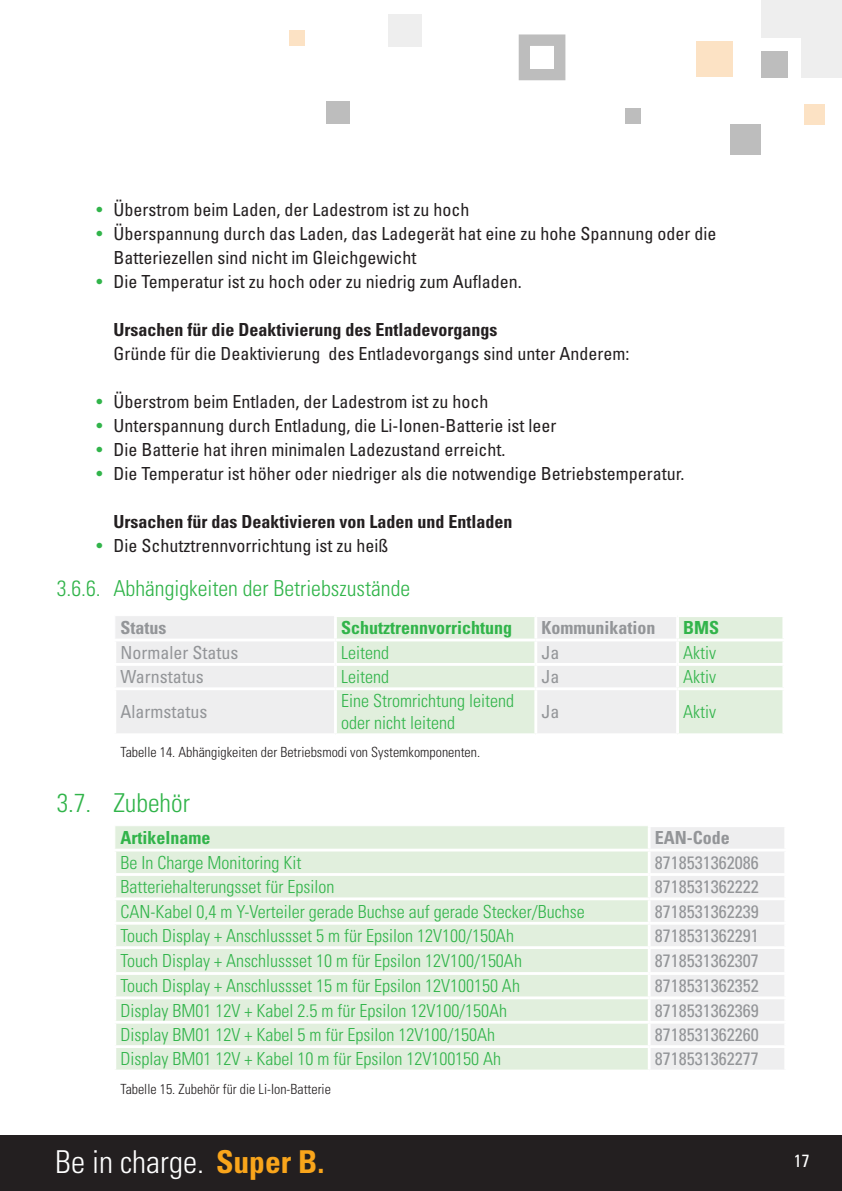
<style>
.page{position:relative;width:842px;height:1191px;background:#fff}
.page>*{position:absolute;margin:0;border:0;box-sizing:border-box;transform-origin:0 0}
.t1{font:300 condensed 31.6px "Univers LT Std";color:#fff}
.t2{font:300 condensed 26px "Univers LT Std";color:#31b44a}
.t3{font:300 condensed 22px "Univers LT Std";color:#31b44a}
.t4{font:condensed 18px/24px "Univers LT Std";color:#231f20}
.tabel_stijl_groen{font:300 condensed 18px/21.6px "Univers LT Std";color:#31b44a}
.tabel_stijl_grijs{font:condensed 18px "Univers LT Std";color:#939598}
.Heading_4{font:700 condensed 18px "Univers LT Std";color:#231f20}
.tabel_kop_groen{font:700 condensed 18px "Univers LT Std";color:#31b44a}
.tabel_kop_grijs{font:700 condensed 18px "Univers LT Std";color:#939598}
.t5{font:condensed 17.8px "Univers LT Std";color:#fff}
.t6{font:300 condensed 14px "Univers LT Std";color:#231f20}
.s1{color:#31b44a}
.s2{font-weight:700;color:#f9a51b}
</style>
<div class="page">
<div style="left:0;top:1135px;width:842px;height:56px;background:#231f20"></div>
<div style="left:326px;top:101px;width:24px;height:22px;background:#bdbdbd"></div>
<div style="left:289px;top:30px;width:16px;height:16px;background:#fce2c4"></div>
<div style="left:388px;top:14px;width:33px;height:33px;background:#eee"></div>
<div style="left:519px;top:34px;width:46px;height:46px;background:#bdbdbd"></div>
<div style="left:530px;top:46px;width:24px;height:23px;background:#fff"></div>
<div style="left:761px;top:52px;width:27px;height:26px;background:#bdbdbd"></div>
<div style="left:804px;top:105px;width:20px;height:20px;background:#fce2c4"></div>
<div style="left:802px;top:38px;width:40px;height:40px;background:#eee"></div>
<div style="left:802px;top:0;width:40px;height:38px;background:#eee"></div>
<div style="left:761px;top:0;width:41px;height:38px;background:#eee"></div>
<div style="left:730px;top:125px;width:31px;height:30px;background:#bdbdbd"></div>
<div style="left:696px;top:41px;width:37px;height:36px;background:#fce2c4"></div>
<div style="left:625px;top:109px;width:16px;height:15px;background:#bdbdbd"></div>
<div style="left:115px;top:616px;width:219px;height:117px;background:#eeeeef"></div>
<svg style="left:337px;top:617px;width:445px;height:116px;background:#e5eee2"></svg>
<hr style="left:534px;top:617px;width:3px;height:21px;background:#fff">
<hr style="left:676px;top:617px;width:3px;height:21px;background:#fff">
<hr style="left:113px;top:638px;width:222px;height:3px;background:#fff">
<hr style="left:335px;top:638px;width:201px;height:3px;background:#fff">
<hr style="left:536px;top:638px;width:141px;height:3px;background:#fff">
<hr style="left:113px;top:641px;width:3px;height:22px;background:#fff">
<hr style="left:677px;top:638px;width:108px;height:3px;background:#fff">
<hr style="left:113px;top:666px;width:3px;height:21px;background:#fff">
<hr style="left:113px;top:690px;width:3px;height:43px;background:#fff">
<hr style="left:534px;top:641px;width:3px;height:22px;background:#fff">
<hr style="left:113px;top:663px;width:222px;height:3px;background:#fff">
<hr style="left:534px;top:666px;width:3px;height:21px;background:#fff">
<hr style="left:534px;top:690px;width:3px;height:43px;background:#fff">
<hr style="left:676px;top:641px;width:3px;height:22px;background:#fff">
<hr style="left:335px;top:663px;width:201px;height:3px;background:#fff">
<hr style="left:676px;top:666px;width:3px;height:21px;background:#fff">
<hr style="left:676px;top:690px;width:3px;height:43px;background:#fff">
<hr style="left:536px;top:663px;width:141px;height:3px;background:#fff">
<hr style="left:677px;top:663px;width:108px;height:3px;background:#fff">
<hr style="left:113px;top:687px;width:222px;height:3px;background:#fff">
<hr style="left:335px;top:687px;width:201px;height:3px;background:#fff">
<hr style="left:536px;top:687px;width:141px;height:3px;background:#fff">
<hr style="left:677px;top:687px;width:108px;height:3px;background:#fff">
<div style="left:115px;top:826px;width:533px;height:243px;background:#e1efdd"></div>
<div style="left:651px;top:827px;width:133px;height:242px;background:#eeeeef"></div>
<hr style="left:113px;top:848px;width:536px;height:3px;background:#fff">
<hr style="left:649px;top:848px;width:138px;height:3px;background:#fff">
<hr style="left:113px;top:873px;width:536px;height:3px;background:#fff">
<hr style="left:113px;top:851px;width:3px;height:22px;background:#fff">
<hr style="left:113px;top:876px;width:3px;height:21px;background:#fff">
<hr style="left:649px;top:873px;width:138px;height:3px;background:#fff">
<hr style="left:113px;top:900px;width:3px;height:21px;background:#fff">
<hr style="left:113px;top:924px;width:3px;height:22px;background:#fff">
<hr style="left:113px;top:949px;width:3px;height:23px;background:#fff">
<hr style="left:113px;top:975px;width:3px;height:21px;background:#fff">
<hr style="left:113px;top:999px;width:3px;height:21px;background:#fff">
<hr style="left:113px;top:1023px;width:3px;height:22px;background:#fff">
<hr style="left:113px;top:1048px;width:3px;height:21px;background:#fff">
<hr style="left:113px;top:897px;width:536px;height:3px;background:#fff">
<hr style="left:649px;top:897px;width:138px;height:3px;background:#fff">
<hr style="left:113px;top:921px;width:536px;height:3px;background:#fff">
<hr style="left:649px;top:921px;width:138px;height:3px;background:#fff">
<hr style="left:113px;top:946px;width:536px;height:3px;background:#fff">
<hr style="left:649px;top:946px;width:138px;height:3px;background:#fff">
<hr style="left:113px;top:972px;width:536px;height:3px;background:#fff">
<hr style="left:649px;top:972px;width:138px;height:3px;background:#fff">
<hr style="left:113px;top:996px;width:536px;height:3px;background:#fff">
<hr style="left:113px;top:1020px;width:536px;height:3px;background:#fff">
<hr style="left:649px;top:996px;width:138px;height:3px;background:#fff">
<hr style="left:649px;top:1020px;width:138px;height:3px;background:#fff">
<hr style="left:113px;top:1045px;width:536px;height:3px;background:#fff">
<hr style="left:649px;top:1045px;width:138px;height:3px;background:#fff">
<p class="t4" style="left:96px;top:197px;width:374px"><span class="s1">•</span> Überstrom beim Laden, der Ladestrom ist zu hoch</p>
<p class="t4" style="left:113px;top:221px;width:604px;text-indent:-17px"><span class="s1">•</span> Überspannung durch das Laden, das Ladegerät hat eine zu hohe Spannung oder die<br>Batteriezellen sind nicht im Gleichgewicht</p>
<p class="t4" style="left:96px;top:269px;width:427px"><span class="s1">•</span> Die Temperatur ist zu hoch oder zu niedrig zum Aufladen.</p>
<p class="Heading_4" style="left:113px;top:319px;width:385px">Ursachen für die Deaktivierung des Entladevorgangs</p>
<p class="t4" style="left:113px;top:341px;width:517px">Gründe für die Deaktivierung des Entladevorgangs sind unter Anderem:</p>
<p class="t4" style="left:96px;top:389px;width:393px"><span class="s1">•</span> Überstrom beim Entladen, der Ladestrom ist zu hoch</p>
<p class="t4" style="left:96px;top:413px;width:461px"><span class="s1">•</span> Unterspannung durch Entladung, die Li-Ionen-Batterie ist leer</p>
<p class="t4" style="left:96px;top:437px;width:410px"><span class="s1">•</span> Die Batterie hat ihren minimalen Ladezustand erreicht.</p>
<p class="t4" style="left:96px;top:461px;width:590px"><span class="s1">•</span> Die Temperatur ist höher oder niedriger als die notwendige Betriebstemperatur.</p>
<p class="Heading_4" style="left:113px;top:511px;width:400px">Ursachen für das Deaktivieren von Laden und Entladen</p>
<p class="t4" style="left:96px;top:533px;width:293px"><span class="s1">•</span> Die Schutztrennvorrichtung ist zu heiß</p>
<p class="t3" style="left:57px;top:575px;width:355px">3.6.6. Abhängigkeiten der Betriebszustände</p>
<p class="tabel_kop_grijs" style="left:120px;top:617px;width:48px">Status</p>
<p class="tabel_kop_groen" style="left:341px;top:617px;width:173px">Schutztrennvorrichtung</p>
<p class="tabel_kop_grijs" style="left:541px;top:617px;width:116px">Kommunikation</p>
<p class="tabel_kop_groen" style="left:683px;top:617px;width:37px">BMS</p>
<p class="tabel_stijl_grijs" style="left:120px;top:641px;width:119px">Normaler Status</p>
<p class="tabel_stijl_groen" style="left:341px;top:641px;width:49px">Leitend</p>
<p class="tabel_stijl_grijs" style="left:541px;top:641px;width:19px">Ja</p>
<p class="tabel_stijl_groen" style="left:683px;top:641px;width:35px">Aktiv</p>
<p class="tabel_stijl_grijs" style="left:120px;top:665px;width:85px">Warnstatus</p>
<p class="tabel_stijl_groen" style="left:341px;top:666px;width:49px">Leitend</p>
<p class="tabel_stijl_grijs" style="left:541px;top:665px;width:19px">Ja</p>
<p class="tabel_stijl_groen" style="left:683px;top:666px;width:35px">Aktiv</p>
<p class="tabel_stijl_grijs" style="left:120px;top:700px;width:88px">Alarmstatus</p>
<p class="tabel_stijl_groen" style="left:341px;top:690px;width:174px">Eine Stromrichtung leitend oder nicht leitend</p>
<p class="tabel_stijl_grijs" style="left:541px;top:700px;width:19px">Ja</p>
<p class="tabel_stijl_groen" style="left:683px;top:701px;width:35px">Aktiv</p>
<p class="t6" style="left:120px;top:744px;width:361px">Tabelle 14. Abhängigkeiten der Betriebsmodi von Systemkomponenten.</p>
<p class="t2" style="left:57px;top:787px;width:135px">3.7. Zubehör</p>
<p class="tabel_kop_groen" style="left:120px;top:827px;width:91px">Artikelname</p>
<p class="tabel_kop_grijs" style="left:655px;top:827px;width:77px">EAN-Code</p>
<p class="tabel_stijl_groen" style="left:120px;top:851px;width:182px">Be In Charge Monitoring Kit</p>
<p class="tabel_stijl_grijs" style="left:655px;top:851px;width:105px">8718531362086</p>
<p class="tabel_stijl_groen" style="left:120px;top:876px;width:215px">Batteriehalterungsset für Epsilon</p>
<p class="tabel_stijl_grijs" style="left:655px;top:875px;width:105px">8718531362222</p>
<p class="tabel_stijl_groen" style="left:120px;top:900px;width:466px">CAN-Kabel 0,4 m Y-Verteiler gerade Buchse auf gerade Stecker/Buchse</p>
<p class="tabel_stijl_grijs" style="left:655px;top:899px;width:105px">8718531362239</p>
<p class="tabel_stijl_groen" style="left:120px;top:924px;width:395px">Touch Display + Anschlussset 5 m für Epsilon 12V100/150Ah</p>
<p class="tabel_stijl_grijs" style="left:655px;top:924px;width:105px">8718531362291</p>
<p class="tabel_stijl_groen" style="left:120px;top:950px;width:403px">Touch Display + Anschlussset 10 m für Epsilon 12V100/150Ah</p>
<p class="tabel_stijl_grijs" style="left:655px;top:949px;width:105px">8718531362307</p>
<p class="tabel_stijl_groen" style="left:120px;top:975px;width:401px">Touch Display + Anschlussset 15 m für Epsilon 12V100150 Ah</p>
<p class="tabel_stijl_grijs" style="left:655px;top:974px;width:105px">8718531362352</p>
<p class="tabel_stijl_groen" style="left:120px;top:999px;width:388px">Display BM01 12V + Kabel 2.5 m für Epsilon 12V100/150Ah</p>
<p class="tabel_stijl_grijs" style="left:655px;top:998px;width:105px">8718531362369</p>
<p class="tabel_stijl_groen" style="left:120px;top:1023px;width:376px">Display BM01 12V + Kabel 5 m für Epsilon 12V100/150Ah</p>
<p class="tabel_stijl_grijs" style="left:655px;top:1023px;width:105px">8718531362260</p>
<p class="tabel_stijl_groen" style="left:120px;top:1048px;width:382px">Display BM01 12V + Kabel 10 m für Epsilon 12V100150 Ah</p>
<p class="tabel_stijl_grijs" style="left:655px;top:1047px;width:105px">8718531362277</p>
<p class="t6" style="left:120px;top:1080px;width:212px">Tabelle 15. Zubehör für die Li-Ion-Batterie</p>
<h1 class="t1" style="left:55px;top:1143px;width:271px">Be in charge. <span class="s2">Super B.</span></h1>
<p class="t5" style="left:794px;top:1149px;width:17px">17</p>
</div>
